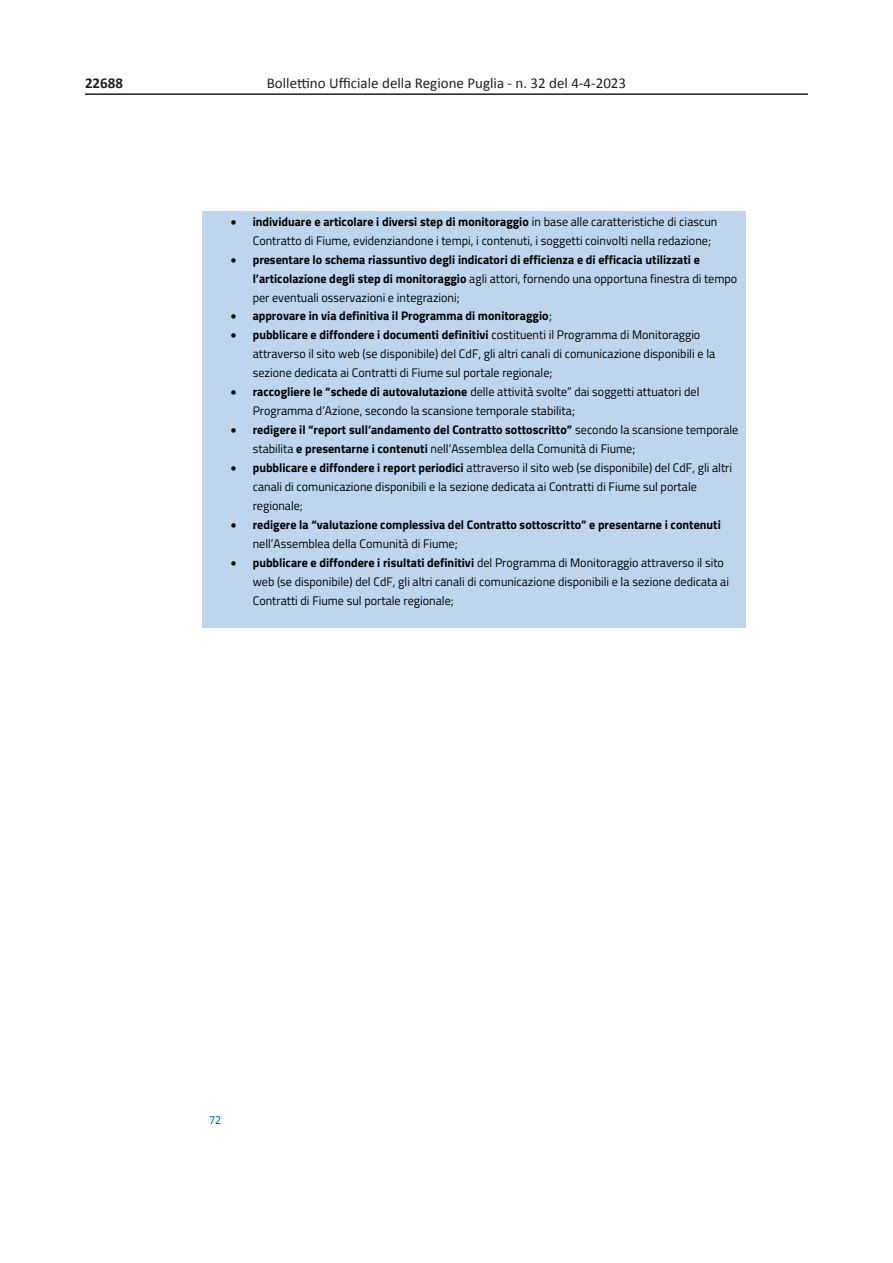
<style>
.page{position:relative;width:893px;height:1263px;background:#fff}
.page>*{position:absolute;margin:0;border:0;box-sizing:border-box;transform-origin:0 0}
.t1{font:15px "Calibri";color:#231f20}
.t2{font:700 15px "Calibri";color:#231f20}
.t3{font:12.45px/18.9px "Titillium Web";color:#000}
.t4{font:700 12.45px/18.9px "Titillium Web";color:#000}
.t5{font:12.45px "Calibri";color:#0070c0}
.s1{font-weight:700}
.s2{font-weight:400}
</style>
<div class="page">
<hr style="left:85px;top:93px;width:723px;height:2px;background:#231f20">
<div style="left:202px;top:212px;width:544px;height:416px;background:#bdd6ee"></div>
<p class="t2" style="left:85px;top:72px;width:40px">22688</p>
<p class="t1" style="left:267px;top:74px;width:361px">Bollettino Ufficiale della Regione Puglia - n. 32 del 4-4-2023</p>
<p class="t3" style="left:253px;top:211px;width:466px;text-indent:-22px">• <span class="s1">individuare e articolare i diversi step di monitoraggio</span> in base alle caratteristiche di ciascun<br>Contratto di Fiume, evidenziandone i tempi, i contenuti, i soggetti coinvolti nella redazione;</p>
<p class="t4" style="left:253px;top:249px;width:486px;text-indent:-22px">• presentare lo schema riassuntivo degli indicatori di efficienza e di efficacia utilizzati e l’articolazione degli step di monitoraggio <span class="s2">agli attori, fornendo una opportuna finestra di tempo per eventuali osservazioni e integrazioni;</span></p>
<p class="t4" style="left:231px;top:306px;width:323px">• approvare in via definitiva il Programma di monitoraggio<span class="s2">;</span></p>
<p class="t3" style="left:253px;top:325px;width:464px;text-indent:-22px">• <span class="s1">pubblicare e diffondere i documenti definitivi</span> costituenti il Programma di Monitoraggio attraverso il sito web (se disponibile) del CdF, gli altri canali di comunicazione disponibili e la sezione dedicata ai Contratti di Fiume sul portale regionale;</p>
<p class="t3" style="left:253px;top:382px;width:448px;text-indent:-22px">• <span class="s1">raccogliere le “schede di autovalutazione</span> delle attività svolte” dai soggetti attuatori del<br>Programma d’Azione, secondo la scansione temporale stabilita;</p>
<p class="t4" style="left:253px;top:420px;width:487px;text-indent:-22px">• redigere il “report sull’andamento del Contratto sottoscritto” <span class="s2">secondo la scansione temporale stabilita</span> e presentarne i contenuti <span class="s2">nell’Assemblea della Comunità di Fiume;</span></p>
<p class="t3" style="left:253px;top:457px;width:481px;text-indent:-22px">• <span class="s1">pubblicare e diffondere i report periodici</span> attraverso il sito web (se disponibile) del CdF, gli altri canali di comunicazione disponibili e la sezione dedicata ai Contratti di Fiume sul portale regionale;</p>
<p class="t4" style="left:253px;top:514px;width:470px;text-indent:-22px">• redigere la “valutazione complessiva del Contratto sottoscritto” e presentarne i contenuti <span class="s2">nell’Assemblea della Comunità di Fiume;</span></p>
<p class="t3" style="left:253px;top:552px;width:478px;text-indent:-22px">• <span class="s1">pubblicare e diffondere i risultati definitivi</span> del Programma di Monitoraggio attraverso il sito web (se disponibile) del CdF, gli altri canali di comunicazione disponibili e la sezione dedicata ai<br>Contratti di Fiume sul portale regionale;</p>
<p class="t5" style="left:209px;top:1111px;width:14px">72</p>
</div>
